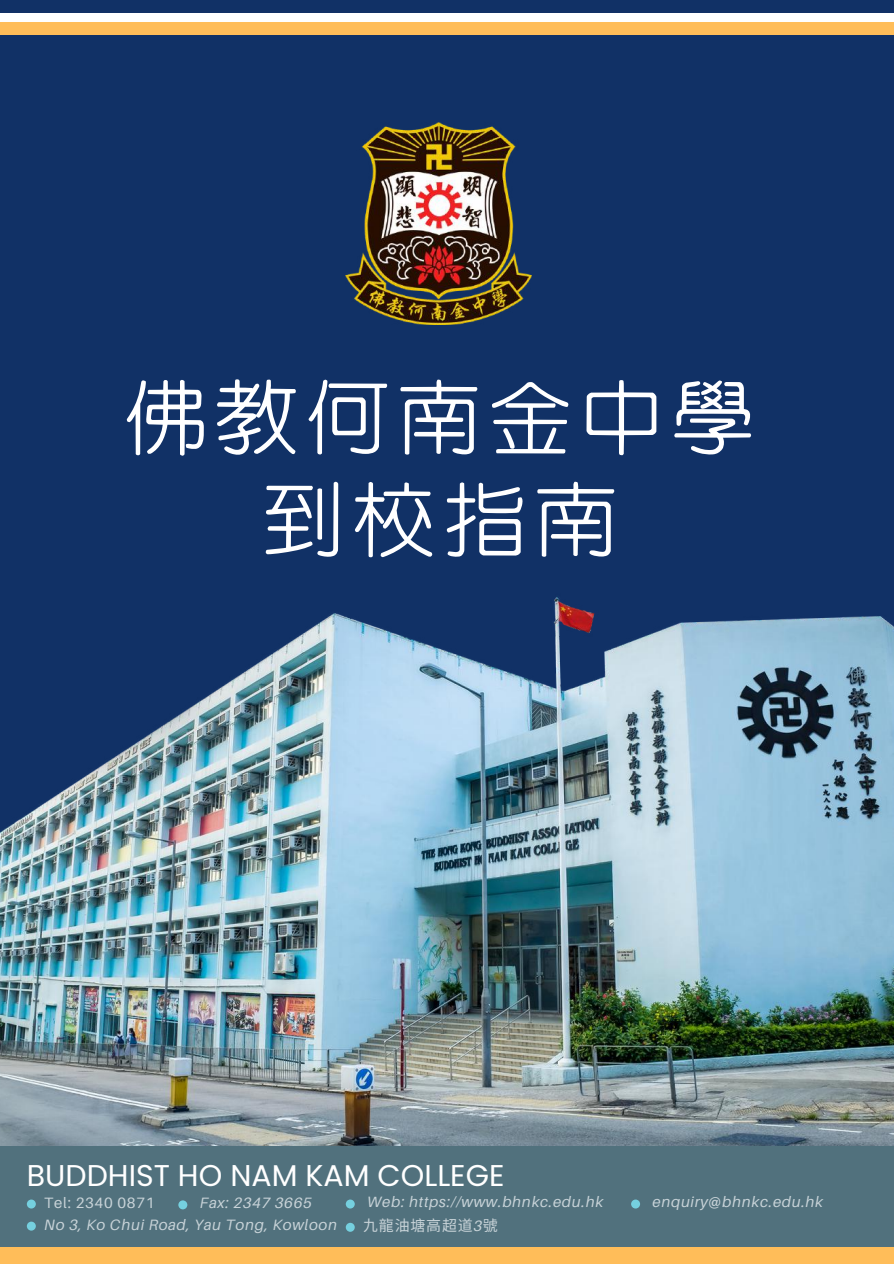
<style>
.page{position:relative;width:894px;height:1264px;background:#fff}
.page>*{position:absolute;margin:0;border:0;box-sizing:border-box;transform-origin:0 0}
.t1{font:99.15px/102.1px "cw Te X Yen";color:#fff;text-align:center}
.t2{font:30px "Poppins";color:#fff}
.t3{font:italic 15px "Aileron";letter-spacing:.05em;color:#c8d3d8}
.t4{font:15px "Aileron";letter-spacing:.05em;color:#c8d3d8}
.t5{font:15px "Noto Sans CJ Ksc";letter-spacing:.05em;color:#c8d3d8}
.s1{font-family:"Aileron";font-style:italic}
</style>
<div class="page">
<div style="left:0;top:0;width:893px;height:1263px;background:#113166"></div>
<img style="left:0;top:597px;width:893px;height:549px">
<div style="left:0;top:1146px;width:893px;height:101px;background:#51717d"></div>
<div style="left:0;top:22px;width:893px;height:13px;background:#ffbd59"></div>
<div style="left:0;top:13px;width:893px;height:9px;background:#fff"></div>
<div style="left:0;top:1247px;width:893px;height:16px;background:#ffbd59"></div>
<div style="left:27px;top:1221px;width:9px;height:9px;background:#75d0df;border-radius:50%"></div>
<div style="left:631px;top:1199px;width:9px;height:9px;background:#75d0df;border-radius:50%"></div>
<div style="left:27px;top:1199px;width:9px;height:9px;background:#75d0df;border-radius:50%"></div>
<div style="left:178px;top:1200px;width:9px;height:9px;background:#75d0df;border-radius:50%"></div>
<div style="left:345px;top:1199px;width:9px;height:9px;background:#75d0df;border-radius:50%"></div>
<div style="left:345px;top:1222px;width:9px;height:9px;background:#75d0df;border-radius:50%"></div>
<img style="left:345px;top:122px;width:186px;height:202px">
<h1 class="t1" style="left:119px;top:369px;width:640px">佛教何南金中學到校指南</h1>
<h2 class="t2" style="left:27px;top:1154px;width:479px">BUDDHIST HO NAM KAM COLLEGE</h2>
<p class="t3" style="left:367px;top:1192px;width:237px">Web: https://www.bhnkc.edu.hk</p>
<p class="t5" style="left:363px;top:1213px;width:136px">九龍油塘高超道<span class="s1">3</span>號</p>
<p class="t4" style="left:44px;top:1193px;width:112px">Tel: 2340 0871</p>
<p class="t3" style="left:200px;top:1193px;width:114px">Fax: 2347 3665</p>
<p class="t3" style="left:44px;top:1215px;width:294px">No 3, Ko Chui Road, Yau Tong, Kowloon</p>
<p class="t3" style="left:652px;top:1192px;width:172px">enquiry@bhnkc.edu.hk</p>
</div>
